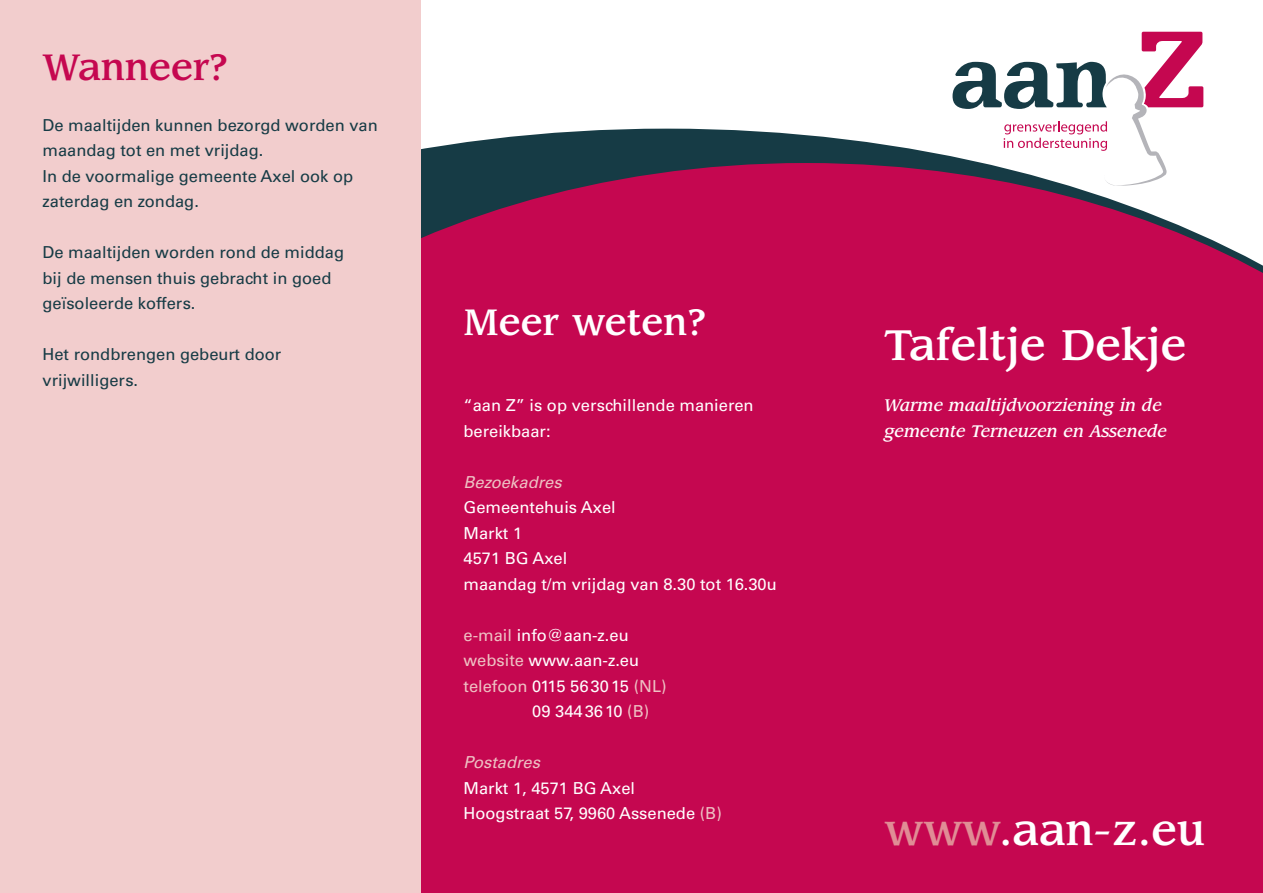
<style>
.page{position:relative;width:1263px;height:893px;background:#fff}
.page>*{position:absolute;margin:0;border:0;box-sizing:border-box;transform-origin:0 0}
.titel{font:500 42px "Leawood Std";color:#fff}
.titel-2{font:500 36px "Leawood Std";color:#fff}
.titel-3{font:500 36px "Leawood Std";color:#c50750}
.looptekst{font:16.5px/25.5px "Univers LT Std";color:#fff}
.looptekst-2{font:16.5px/25.5px "Univers LT Std";color:#163b45}
.titel-4{font:italic 500 16.5px "Leawood Std";color:#fff}
.looptekst-3{font:italic 16.5px "Univers LT Std";color:#eec1c3}
.s1{color:#eec1c3}
.s2{color:#e08d95}
</style>
<div class="page">
<svg style="left:421px;top:129px;width:531px;height:34px;fill:#163b45"></svg>
<div style="left:421px;top:163px;width:842px;height:730px;background:#c50750"></div>
<svg style="left:952px;top:32px;width:251px;height:154px"></svg>
<div style="left:0;top:0;width:421px;height:893px;background:#f2cdcd"></div>
<p class="titel-3" style="left:43px;top:45px;width:187px">Wanneer?</p>
<p class="looptekst-2" style="left:43px;top:112px;width:337px">De maaltijden kunnen bezorgd worden van maandag tot en met vrijdag.</p>
<p class="looptekst-2" style="left:43px;top:163px;width:312px">In de voormalige gemeente Axel ook op zaterdag en zondag.</p>
<p class="looptekst-2" style="left:43px;top:240px;width:303px">De maaltijden worden rond de middag bij de mensen thuis gebracht in goed geïsoleerde koffers.</p>
<p class="looptekst-2" style="left:43px;top:342px;width:240px">Het rondbrengen gebeurt door vrijwilligers.</p>
<p class="titel-2" style="left:463px;top:300px;width:244px">Meer weten?</p>
<p class="looptekst" style="left:463px;top:393px;width:292px">“aan Z” is op verschillende manieren bereikbaar:</p>
<p class="looptekst-3" style="left:463px;top:472px;width:100px">Bezoekadres</p>
<p class="looptekst" style="left:463px;top:495px;width:154px">Gemeentehuis Axel</p>
<p class="looptekst" style="left:463px;top:520px;width:60px">Markt 1</p>
<p class="looptekst" style="left:463px;top:546px;width:105px">4571 BG Axel</p>
<p class="looptekst" style="left:463px;top:571px;width:315px">maandag t/m vrijdag van 8.30 tot 16.30u</p>
<p class="looptekst" style="left:463px;top:622px;width:167px"><span class="s1">e-mail</span> info@aan-z.eu</p>
<p class="looptekst" style="left:463px;top:648px;width:177px"><span class="s1">website</span> www.aan-z.eu</p>
<p class="looptekst" style="left:532px;top:673px;width:136px;text-indent:-69px"><span class="s1">telefoon</span> 0115 563015 <span class="s1">(NL)<br></span>09 3443610 <span class="s1">(B)</span></p>
<p class="looptekst-3" style="left:463px;top:753px;width:78px">Postadres</p>
<p class="looptekst" style="left:463px;top:775px;width:173px">Markt 1, 4571 BG Axel</p>
<p class="looptekst" style="left:463px;top:801px;width:260px">Hoogstraat 57, 9960 Assenede <span class="s1">(B)</span></p>
<p class="titel" style="left:884px;top:320px;width:303px">Tafeltje Dekje</p>
<p class="titel-4" style="left:884px;top:395px;width:279px">Warme maaltijdvoorziening in de</p>
<p class="titel-4" style="left:884px;top:421px;width:284px">gemeente Terneuzen en Assenede</p>
<p class="titel" style="left:884px;top:804px;width:322px"><span class="s2">www</span>.aan-z.eu</p>
</div>
